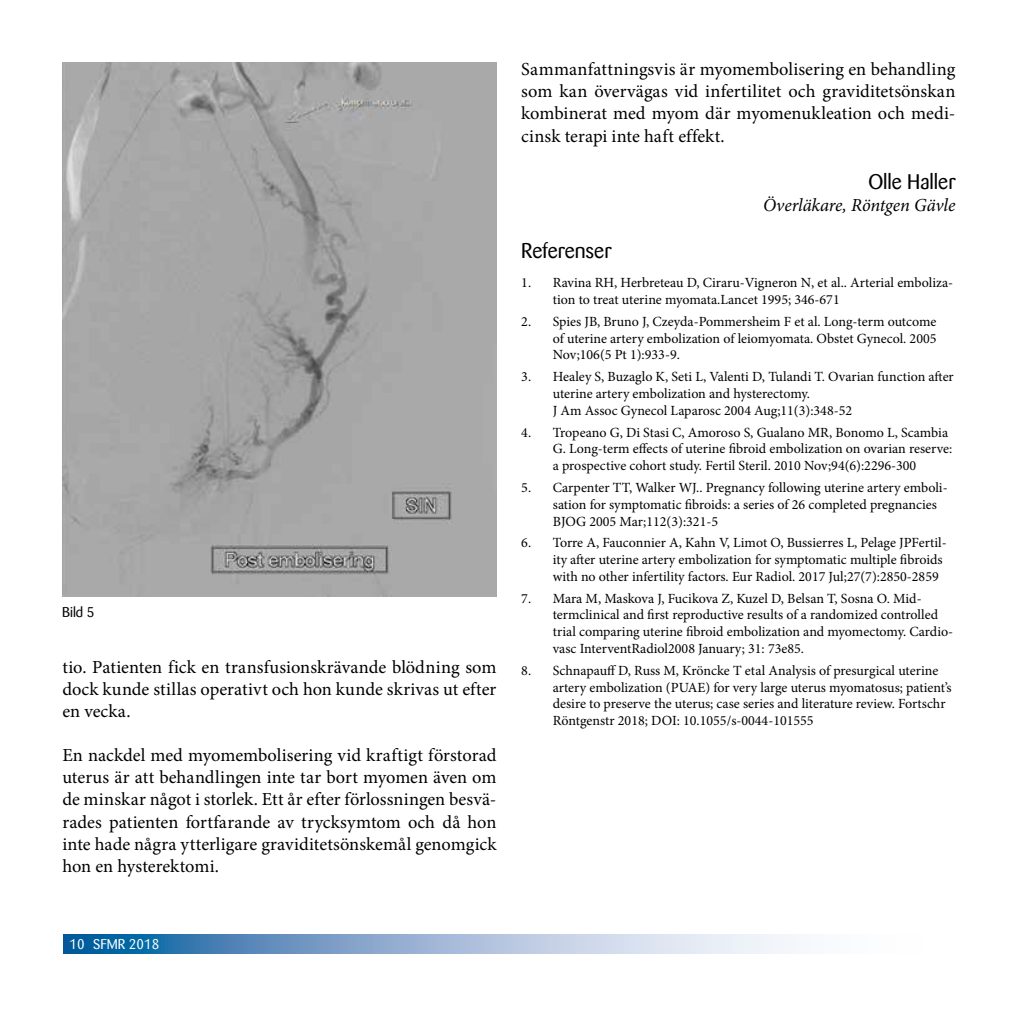
<style>
.page{position:relative;width:1017px;height:1017px;background:#fff}
.page>*{position:absolute;margin:0;border:0;box-sizing:border-box;transform-origin:0 0}
.t1{font:21px "Barmeno";color:#000}
.t2{font:18.38px/22.1px "Minion Pro";color:#000;text-align:justify}
.t3{font:italic 18.38px "Minion Pro";letter-spacing:-.005em;color:#000}
.t4{font:14px/16.8px "Minion Pro";color:#000}
.t5{font:14px "Barmeno";color:#fff}
.t6{font:14px "Barmeno";color:#000}
</style>
<div class="page">
<img style="left:62px;top:62px;width:434px;height:534px">
<svg style="left:63px;top:934px;width:731px;height:20px;background:#8eb0d1"></svg>
<p class="t6" style="left:62px;top:604px;width:34px">Bild 5</p>
<h2 class="t2" style="left:62px;top:656px;width:436px">tio. Patienten fick en transfusionskrävande blödning som dock kunde stillas operativt och hon kunde skrivas ut efter en vecka.</h2>
<p class="t2" style="left:62px;top:745px;width:436px">En nackdel med myomembolisering vid kraftigt förstorad uterus är att behandlingen inte tar bort myomen även om de minskar något i storlek. Ett år efter förlossningen besvä&shy;rades patienten fortfarande av trycksymtom och då hon inte hade några ytterligare graviditetsönskemål genomgick hon en hysterektomi.</p>
<h2 class="t2" style="left:521px;top:59px;width:436px">Sammanfattningsvis är myomembolisering en behandling som kan övervägas vid infertilitet och graviditetsönskan kombinerat med myom där myomenukleation och medi&shy;cinsk terapi inte haft effekt.</h2>
<h1 class="t1" style="left:868px;top:169px;width:89px">Olle Haller</h1>
<h2 class="t3" style="left:763px;top:194px;width:194px">Överläkare, Röntgen Gävle</h2>
<h1 class="t1" style="left:521px;top:239px;width:92px">Referenser</h1>
<p class="t4" style="left:553px;top:274px;width:402px;text-indent:-32px">1. Ravina RH, Herbreteau D, Ciraru-Vigneron N, et al.. Arterial emboliza&shy;tion to treat uterine myomata.Lancet 1995; 346-671</p>
<p class="t4" style="left:553px;top:313px;width:385px;text-align:justify;text-indent:-32px">2. Spies JB, Bruno J, Czeyda-Pommersheim F et al. Long-term outcome of uterine artery embolization of leiomyomata. Obstet Gynecol. 2005<br>Nov;106(5 Pt 1):933-9.</p>
<p class="t4" style="left:553px;top:368px;width:403px;text-indent:-32px">3. Healey S, Buzaglo K, Seti L, Valenti D, Tulandi T. Ovarian function after uterine artery embolization and hysterectomy.<br>J Am Assoc Gynecol Laparosc 2004 Aug;11(3):348-52</p>
<p class="t4" style="left:553px;top:424px;width:401px;text-indent:-32px">4. Tropeano G, Di Stasi C, Amoroso S, Gualano MR, Bonomo L, Scambia<br>G. Long-term effects of uterine fibroid embolization on ovarian reserve: a prospective cohort study. Fertil Steril. 2010 Nov;94(6):2296-300</p>
<p class="t4" style="left:553px;top:479px;width:396px;text-indent:-32px">5. Carpenter TT, Walker WJ.. Pregnancy following uterine artery emboli&shy;sation for symptomatic fibroids: a series of 26 completed pregnancies<br>BJOG 2005 Mar;112(3):321-5</p>
<p class="t4" style="left:553px;top:534px;width:395px;text-indent:-32px">6. Torre A, Fauconnier A, Kahn V, Limot O, Bussierres L, Pelage JPFertil&shy;ity after uterine artery embolization for symptomatic multiple fibroids with no other infertility factors. Eur Radiol. 2017 Jul;27(7):2850-2859</p>
<p class="t4" style="left:553px;top:590px;width:402px;text-indent:-32px">7. Mara M, Maskova J, Fucikova Z, Kuzel D, Belsan T, Sosna O. Mid&shy;termclinical and first reproductive results of a randomized controlled trial comparing uterine fibroid embolization and myomectomy. Cardio&shy;vasc InterventRadiol2008 January; 31: 73e85.</p>
<p class="t4" style="left:553px;top:662px;width:400px;text-indent:-32px">8. Schnapauff D, Russ M, Kröncke T etal Analysis of presurgical uterine artery embolization (PUAE) for very large uterus myomatosus; patient’s desire to preserve the uterus; case series and literature review. Fortschr Röntgenstr 2018; DOI: 10.1055/s-0044-101555</p>
<p class="t5" style="left:69px;top:936px;width:91px">10 SFMR 2018</p>
</div>
